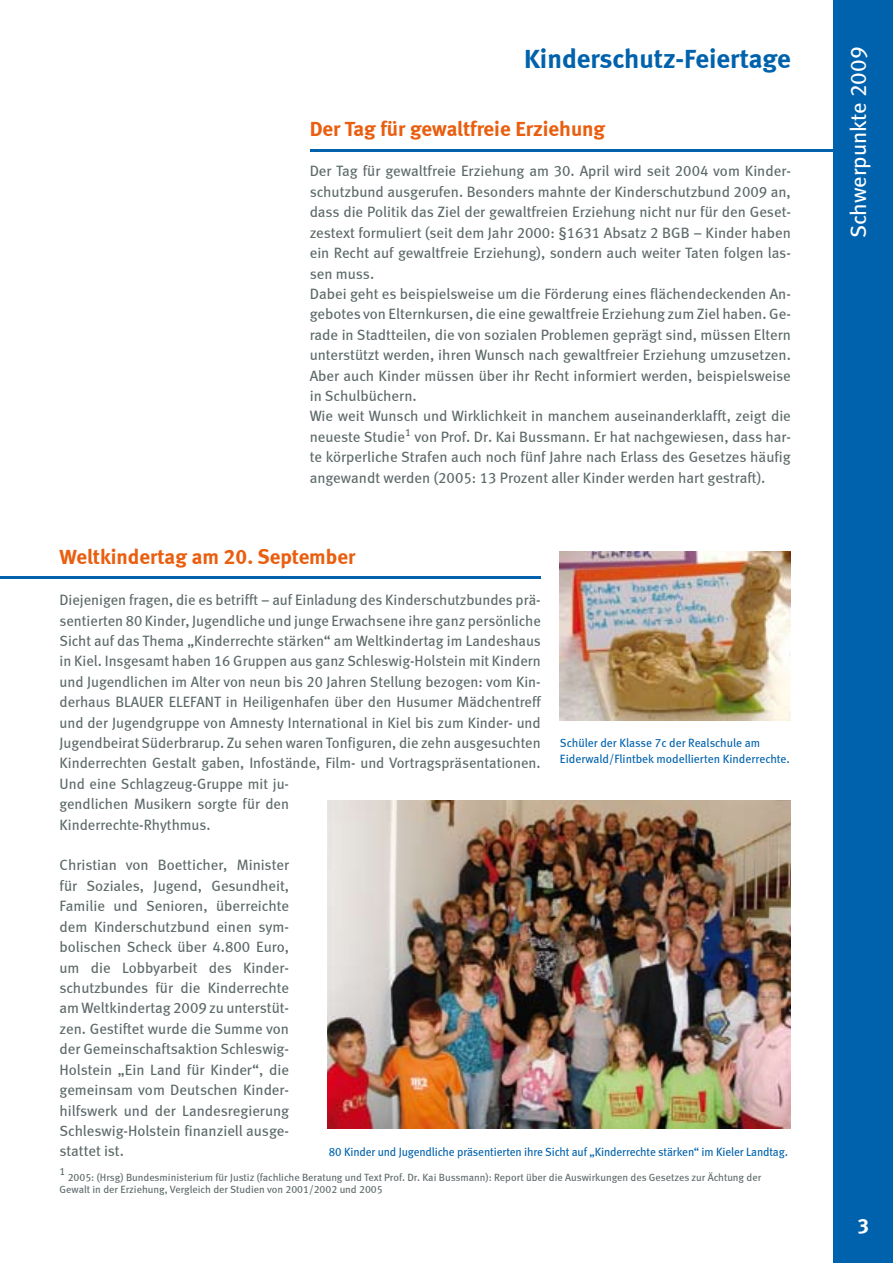
<style>
.page{position:relative;width:893px;height:1263px;background:#fff}
.page>*{position:absolute;margin:0;border:0;box-sizing:border-box;transform-origin:0 0}
.t1{font:27px "Meta Bold LF";color:#0062ac}
.t2{font:22.5px "Meta Book LF";color:#fff}
.t3{font:21px "Meta Bold LF";color:#e95e0f}
.t4{font:20.85px "Meta Bold LF";color:#fff}
.t5{font:15px/20.4px "Meta Book LF";color:#5d6969}
.t6{font:12px "Meta Book LF";letter-spacing:-.01em;color:#0062ac;scale:.96 1}
.t7{font:12px/16.5px "Meta Book LF";letter-spacing:-.01em;color:#0062ac}
.t8{font:10.5px/12.6px "Meta Book LF";color:#5d6969}
</style>
<div class="page">
<div style="left:833px;top:0;width:60px;height:1263px;background:#0062ac"></div>
<hr style="left:310px;top:150px;width:540px;height:2px;background:#0062ac">
<hr style="left:0;top:576px;width:541px;height:3px;background:#0062ac">
<img style="left:327px;top:800px;width:464px;height:328px">
<img style="left:560px;top:551px;width:231px;height:169px">
<h1 class="t1" style="left:524px;top:43px;width:268px">Kinderschutz-Feiertage</h1>
<h3 class="t3" style="left:310px;top:116px;width:297px">Der Tag für gewaltfreie Erziehung</h3>
<p class="t5" style="left:310px;top:161px;width:483px">Der Tag für gewaltfreie Erziehung am 30. April wird seit 2004 vom Kinder&shy;schutzbund ausgerufen. Besonders mahnte der Kinderschutzbund 2009 an, dass die Politik das Ziel der gewaltfreien Erziehung nicht nur für den Geset&shy;zestext formuliert (seit dem Jahr 2000: §1631 Absatz 2 BGB – Kinder haben ein Recht auf gewaltfreie Erziehung), sondern auch weiter Taten folgen las&shy;sen muss.<br>Dabei geht es beispielsweise um die Förderung eines flächendeckenden An&shy;gebotes von Elternkursen, die eine gewaltfreie Erziehung zum Ziel haben. Ge&shy;rade in Stadtteilen, die von sozialen Problemen geprägt sind, müssen Eltern unterstützt werden, ihren Wunsch nach gewaltfreier Erziehung umzusetzen.<br>Aber auch Kinder müssen über ihr Recht informiert werden, beispielsweise in Schulbüchern.<br>Wie weit Wunsch und Wirklichkeit in manchem auseinanderklafft, zeigt die neueste Studie<sup>1</sup> von Prof. Dr. Kai Bussmann. Er hat nachgewiesen, dass har&shy;te körperliche Strafen auch noch fünf Jahre nach Erlass des Gesetzes häufig angewandt werden (2005: 13 Prozent aller Kinder werden hart gestraft).</p>
<h3 class="t3" style="left:60px;top:544px;width:297px">Weltkindertag am 20. September</h3>
<p class="t5" style="left:60px;top:589px;width:483px">Diejenigen fragen, die es betrifft – auf Einladung des Kinderschutzbundes prä&shy;sentierten 80 Kinder, Jugendliche und junge Erwachsene ihre ganz persönliche Sicht auf das Thema „Kinderrechte stärken“ am Weltkindertag im Landeshaus in Kiel. Insgesamt haben 16 Gruppen aus ganz Schleswig-Holstein mit Kindern und Jugendlichen im Alter von neun bis 20 Jahren Stellung bezogen: vom Kin&shy;derhaus BLAUER ELEFANT in Heiligenhafen über den Husumer Mädchentreff und der Jugendgruppe von Amnesty International in Kiel bis zum Kinder- und Jugendbeirat Süderbrarup. Zu sehen waren Tonfiguren, die zehn ausgesuchten Kinderrechten Gestalt gaben, Infostände, Film- und Vortragspräsentationen.<br>Und eine Schlagzeug-Gruppe mit ju-<br>gendlichen Musikern sorgte für den<br>Kinderrechte-Rhythmus.</p>
<p class="t5" style="left:60px;top:855px;width:231px;text-align:justify">Christian von Boetticher, Minister für Soziales, Jugend, Gesundheit, Familie und Senioren, überreichte dem Kinderschutzbund einen sym&shy;bolischen Scheck über 4.800 Euro, um die Lobbyarbeit des Kinder&shy;schutzbundes für die Kinderrechte am Weltkindertag 2009 zu unterstüt&shy;zen. Gestiftet wurde die Summe von der Gemeinschaftsaktion Schleswig-Holstein „Ein Land für Kinder“, die gemeinsam vom Deutschen Kinder&shy;hilfswerk und der Landesregierung Schleswig-Holstein finanziell ausge&shy;stattet ist.</p>
<p class="t7" style="left:560px;top:734px;width:232px">Schüler der Klasse 7c der Realschule am<br>Eiderwald/Flintbek modellierten Kinderrechte.</p>
<p class="t6" style="left:329px;top:1145px;width:480px">80 Kinder und Jugendliche präsentierten ihre Sicht auf „Kinderrechte stärken“ im Kieler Landtag.</p>
<p class="t8" style="left:60px;top:1164px;width:7px">1</p>
<p class="t8" style="left:60px;top:1170px;width:703px;text-indent:8px">2005: (Hrsg) Bundesministerium für Justiz (fachliche Beratung und Text Prof. Dr. Kai Bussmann): Report über die Auswirkungen des Gesetzes zur Ächtung der<br>Gewalt in der Erziehung, Vergleich der Studien von 2001/2002 und 2005</p>
<h2 class="t2" style="left:845px;top:238px;width:193px;rotate:-90deg">Schwerpunkte 2009</h2>
<h3 class="t4" style="left:857px;top:1214px;width:13px">3</h3>
</div>
